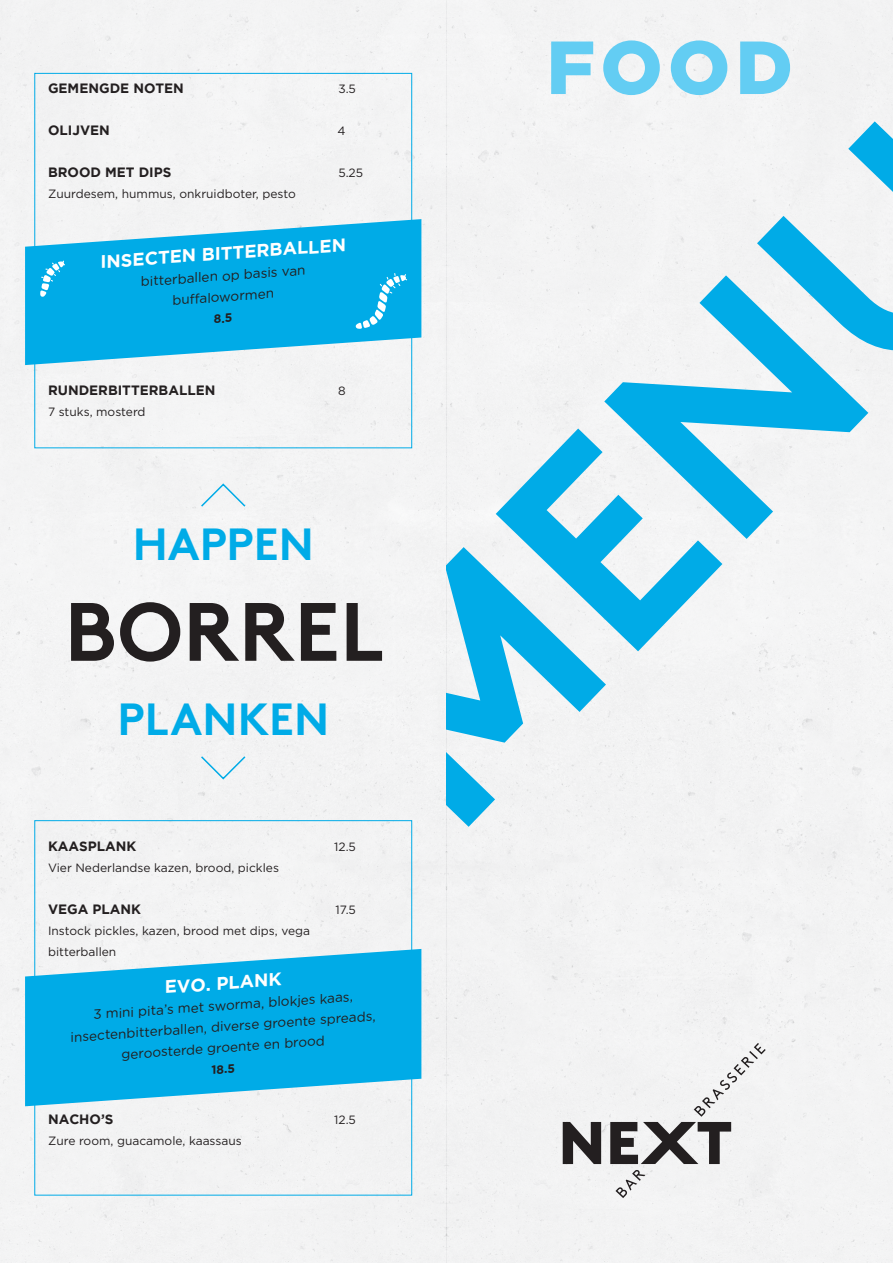
<style>
.page{position:relative;width:893px;height:1263px;background:#f3f3f4}
.page>*{position:absolute;margin:0;border:0;box-sizing:border-box;transform-origin:0 0}
.t1{font:700 82.5px "Brown";letter-spacing:.005em;color:#231f20}
.t2{font:900 75px "Gotham";color:#63cdf3}
.t3{font:700 45px "Brown";letter-spacing:.005em;color:#00abe7}
.t4{font:700 18px "Gotham";color:#fff}
.t5{font:13.5px/20.9px "Gotham";color:#231f20;text-align:center}
.Menu_Item_NEXT{font:700 13.5px "Gotham";color:#231f20}
.Menu_Item_NEXT-2{font:12px "Gotham";color:#231f20}
.Menu_Item_NEXT-3{font:700 12px "Gotham";color:#231f20}
</style>
<div class="page">
<svg style="left:446px;top:121px;width:447px;height:706px;fill:#f3f3f3"></svg>
<svg style="left:615px;top:1170px;width:30px;height:28px"></svg>
<svg style="left:563px;top:1122px;width:38px;height:42px"></svg>
<svg style="left:610px;top:1043px;width:156px;height:121px"></svg>
<svg style="left:25px;top:949px;width:396px;height:157px;fill:#00abe7"></svg>
<div style="left:34px;top:820px;width:378px;height:375px;border:1px solid #00abe7"></div>
<svg style="left:199px;top:482px;width:48px;height:26px"></svg>
<svg style="left:199px;top:755px;width:48px;height:26px"></svg>
<svg style="left:25px;top:219px;width:396px;height:146px;fill:#00abe7"></svg>
<svg style="left:356px;top:272px;width:52px;height:57px;background:#25b7ea"></svg>
<svg style="left:40px;top:260px;width:26px;height:37px"></svg>
<svg style="left:215px;top:313px;width:17px;height:10px"></svg>
<p class="Menu_Item_NEXT" style="left:48px;top:81px;width:137px">GEMENGDE NOTEN</p>
<p class="Menu_Item_NEXT-2" style="left:338px;top:81px;width:19px">3.5</p>
<p class="Menu_Item_NEXT" style="left:48px;top:123px;width:63px">OLIJVEN</p>
<p class="Menu_Item_NEXT-2" style="left:338px;top:123px;width:10px">4</p>
<p class="Menu_Item_NEXT" style="left:48px;top:165px;width:125px">BROOD MET DIPS</p>
<p class="Menu_Item_NEXT-2" style="left:338px;top:165px;width:26px">5.25</p>
<p class="Menu_Item_NEXT-2" style="left:48px;top:186px;width:249px">Zuurdesem, hummus, onkruidboter, pesto</p>
<p class="t4" style="left:99px;top:251px;width:248px;rotate:-4deg">INSECTEN BITTERBALLEN</p>
<p class="t5" style="left:140px;top:271px;width:166px;rotate:-4deg">bitterballen op basis van</p>
<p class="t5" style="left:171px;top:289px;width:103px;rotate:-4deg">buff alowormen</p>
<p class="Menu_Item_NEXT" style="left:48px;top:382px;width:169px">RUNDERBITTERBALLEN</p>
<p class="Menu_Item_NEXT-2" style="left:338px;top:383px;width:9px">8</p>
<p class="Menu_Item_NEXT-2" style="left:48px;top:404px;width:99px">7 stuks, mosterd</p>
<p class="t3" style="left:133px;top:507px;width:182px">HAPPEN</p>
<p class="t1" style="left:64px;top:565px;width:321px">BORREL</p>
<p class="t3" style="left:118px;top:683px;width:213px">PLANKEN</p>
<p class="Menu_Item_NEXT" style="left:48px;top:838px;width:90px">KAASPLANK</p>
<p class="Menu_Item_NEXT-2" style="left:334px;top:839px;width:23px">12.5</p>
<p class="Menu_Item_NEXT-2" style="left:48px;top:860px;width:232px">Vier Nederlandse kazen, brood, pickles</p>
<p class="Menu_Item_NEXT" style="left:48px;top:901px;width:95px">VEGA PLANK</p>
<p class="Menu_Item_NEXT-2" style="left:335px;top:902px;width:22px">17.5</p>
<p class="Menu_Item_NEXT-2" style="left:48px;top:923px;width:264px">Instock pickles, kazen, brood met dips, vega</p>
<p class="Menu_Item_NEXT-2" style="left:48px;top:944px;width:70px">bitterballen</p>
<p class="t4" style="left:164px;top:977px;width:119px;rotate:-4deg">EVO. PLANK</p>
<p class="t5" style="left:68px;top:1005px;width:307px;rotate:-4deg">3 mini pita’s met sworma, blokjes kaas, insectenbitterballen, diverse groente spreads, geroosterde groente en brood</p>
<p class="Menu_Item_NEXT-3" style="left:211px;top:1063px;width:25px;rotate:-4deg">18.5</p>
<p class="Menu_Item_NEXT" style="left:48px;top:1111px;width:67px">NACHO’S</p>
<p class="Menu_Item_NEXT-2" style="left:334px;top:1112px;width:23px">12.5</p>
<p class="Menu_Item_NEXT-2" style="left:48px;top:1133px;width:195px">Zure room, guacamole, kaassaus</p>
<p class="t2" style="left:546px;top:16px;width:248px">FOOD</p>
</div>
